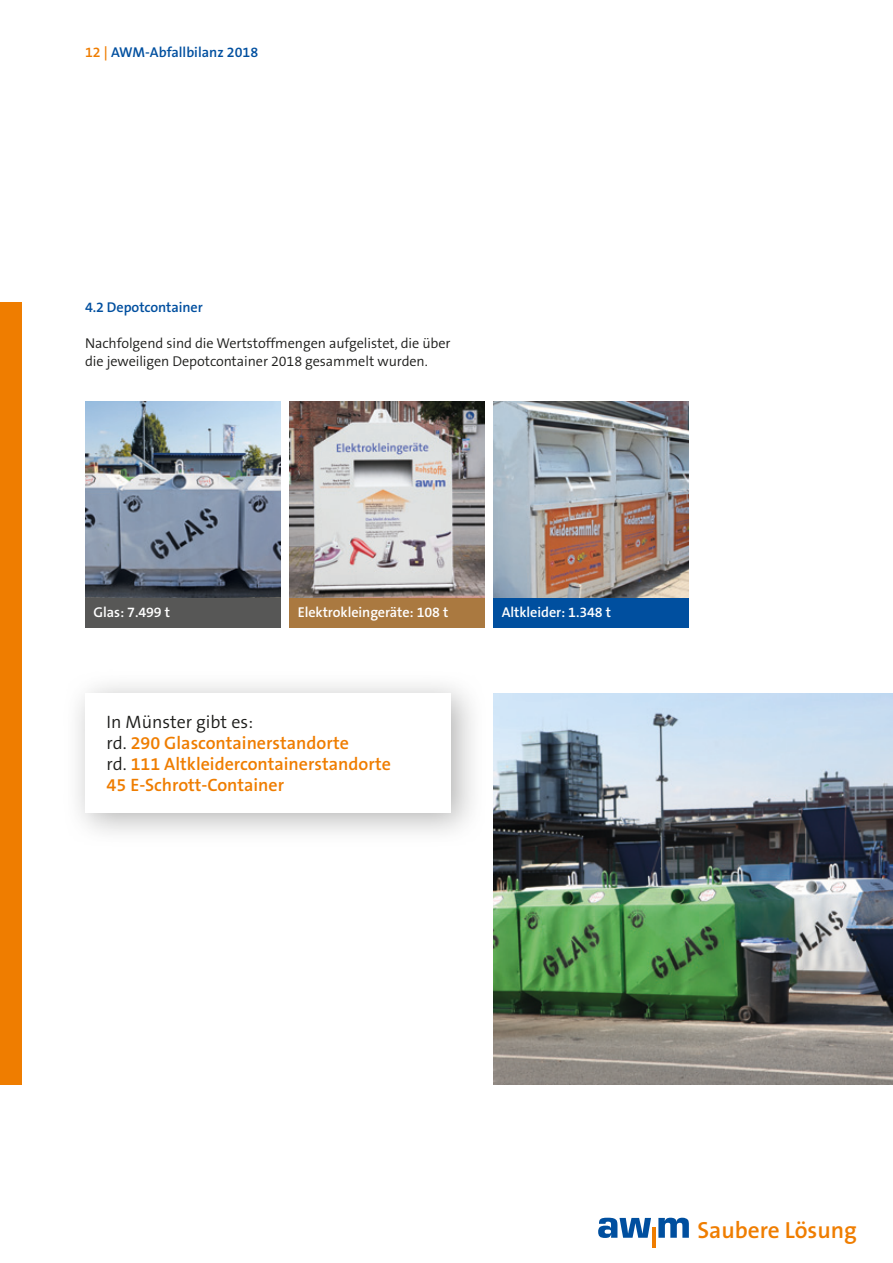
<style>
.page{position:relative;width:893px;height:1263px;background:#fff}
.page>*{position:absolute;margin:0;border:0;box-sizing:border-box;transform-origin:0 0}
.t1{font:600 23.4px "The Sans B6";color:#ef7d00}
.t2{font:600 18px/21px "The Sans B6";color:#ef7d00}
.t3{font:300 18px "The Sans B4";color:#1d1d1b}
.t4{font:300 14.25px/18px "The Sans B4";letter-spacing:-.005em;color:#1d1d1b}
.t5{font:600 14.25px "The Sans B6";letter-spacing:-.005em;color:#fff}
.t6{font:600 14.25px "The Sans B6";color:#004f9f}
.s1{color:#ef7d00}
.s2{font-family:"The Sans B4";font-weight:300;color:#1d1d1b}
</style>
<div class="page">
<div style="left:0;top:302px;width:21px;height:782px;background:#ef7d00"></div>
<svg style="left:598px;top:1218px;width:53px;height:20px"></svg>
<svg style="left:658px;top:1218px;width:31px;height:20px"></svg>
<hr style="left:652px;top:1227px;width:3px;height:20px;background:#ef7d00">
<div style="left:289px;top:402px;width:196px;height:225px;background:#aa7940"></div>
<img style="left:289px;top:402px;width:196px;height:195px">
<div style="left:493px;top:402px;width:196px;height:225px;background:#004f9f"></div>
<div style="left:85px;top:402px;width:196px;height:225px;background:#575756"></div>
<img style="left:85px;top:402px;width:196px;height:195px">
<img style="left:493px;top:402px;width:196px;height:195px">
<img style="left:493px;top:693px;width:400px;height:391px">
<p class="t6" style="left:85px;top:45px;width:175px"><span class="s1">12 |</span> AWM-Abfallbilanz 2018</p>
<p class="t6" style="left:85px;top:299px;width:119px">4.2 Depotcontainer</p>
<p class="t4" style="left:85px;top:335px;width:367px">Nachfolgend sind die Wertstoffmengen aufgelistet, die über die jeweiligen Depotcontainer 2018 gesammelt wurden.</p>
<p class="t5" style="left:94px;top:604px;width:78px">Glas: 7.499 t</p>
<p class="t5" style="left:298px;top:604px;width:152px">Elektrokleingeräte: 108 t</p>
<p class="t5" style="left:502px;top:604px;width:111px">Altkleider: 1.348 t</p>
<p class="t3" style="left:107px;top:712px;width:148px">In Münster gibt es:</p>
<p class="t2" style="left:107px;top:733px;width:286px"><span class="s2">rd.</span> 290 Glascontainerstandorte<br><span class="s2">rd.</span> 111 Altkleidercontainerstandorte<br>45 E-Schrott-Container</p>
<h1 class="t1" style="left:697px;top:1217px;width:161px">Saubere Lösung</h1>
</div>
